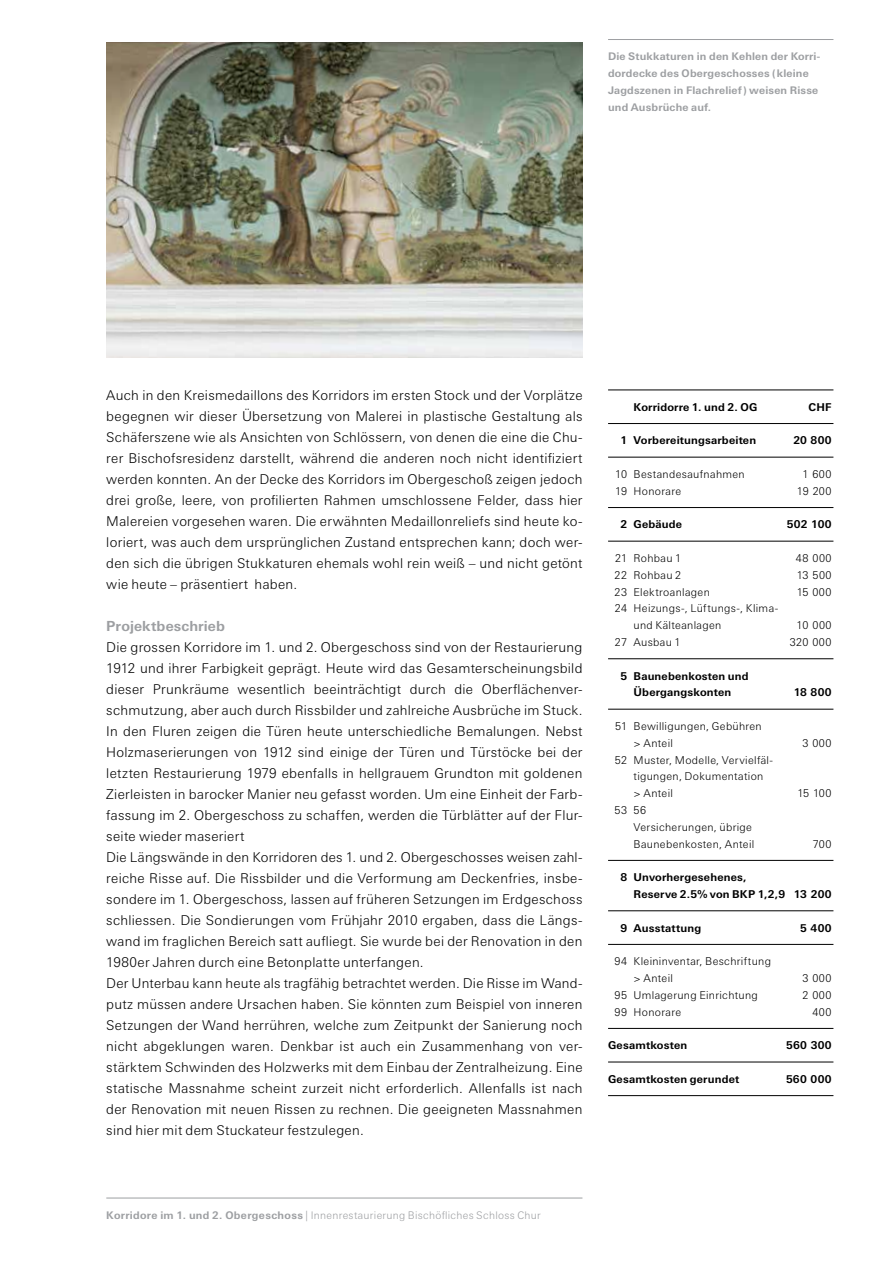
<style>
.page{position:relative;width:893px;height:1263px;background:#fff}
.page>*{position:absolute;margin:0;border:0;box-sizing:border-box;transform-origin:0 0}
.t1{font:700 13.95px "Linotype Univers Basic";letter-spacing:.005em;color:#9d9fa2}
.t2{font:300 13.5px/21px "Linotype Univers Basic";letter-spacing:.02em;color:#000;text-align:justify}
.t3{font:300 10.8px/16.8px "Linotype Univers Basic";letter-spacing:.03em;color:#000}
.t4{font:700 10.8px/16.8px "Linotype Univers Basic";letter-spacing:.015em;color:#000;text-align:center}
.t5{font:700 10.5px/16.8px "Linotype Univers Basic";letter-spacing:.02em;color:#9d9fa2}
.t6{font:300 10.5px "Linotype Univers Basic";letter-spacing:.03em;color:#9d9fa2}
.s1{font-weight:700}
</style>
<div class="page">
<hr style="left:106px;top:1198px;width:476px;height:1px;background:#9d9fa2">
<img style="left:106px;top:43px;width:477px;height:315px">
<hr style="left:608px;top:389px;width:225px;height:1px;background:#000">
<hr style="left:608px;top:423px;width:225px;height:1px;background:#000">
<hr style="left:608px;top:457px;width:225px;height:1px;background:#000">
<hr style="left:608px;top:507px;width:225px;height:1px;background:#000">
<hr style="left:608px;top:541px;width:225px;height:1px;background:#000">
<hr style="left:608px;top:658px;width:225px;height:1px;background:#000">
<hr style="left:608px;top:709px;width:225px;height:1px;background:#000">
<hr style="left:608px;top:860px;width:225px;height:1px;background:#000">
<hr style="left:608px;top:910px;width:225px;height:1px;background:#000">
<hr style="left:608px;top:944px;width:225px;height:1px;background:#000">
<hr style="left:608px;top:1028px;width:225px;height:1px;background:#000">
<hr style="left:608px;top:1061px;width:225px;height:1px;background:#000">
<hr style="left:608px;top:1095px;width:225px;height:1px;background:#000">
<hr style="left:608px;top:39px;width:225px;height:1px;background:#9d9fa2">
<p class="t5" style="left:608px;top:48px;width:214px">Die Stukkaturen in den Kehlen der Korri&shy;dordecke des Obergeschosses (kleine Jagdszenen in Flachrelief) weisen Risse und Ausbrüche auf.</p>
<p class="t2" style="left:106px;top:384px;width:478px">Auch in den Kreismedaillons des Korridors im ersten Stock und der Vorplätze begegnen wir dieser Übersetzung von Malerei in plastische Gestaltung als Schäferszene wie als Ansichten von Schlössern, von denen die eine die Chu&shy;rer Bischofsresidenz darstellt, während die anderen noch nicht identifiziert werden konnten. An der Decke des Korridors im Obergeschoß zeigen jedoch drei große, leere, von profilierten Rahmen umschlossene Felder, dass hier Malereien vorgesehen waren. Die erwähnten Medaillonreliefs sind heute ko&shy;loriert, was auch dem ursprünglichen Zustand entsprechen kann; doch wer&shy;den sich die übrigen Stukkaturen ehemals wohl rein weiß – und nicht getönt wie heute – präsentiert haben.</p>
<p class="t1" style="left:106px;top:617px;width:120px">Projektbeschrieb</p>
<p class="t2" style="left:106px;top:636px;width:478px;text-align:left">Die grossen Korridore im 1. und 2. Obergeschoss sind von der Restaurierung 1912 und ihrer Farbigkeit geprägt. Heute wird das Gesamterscheinungsbild dieser Prunkräume wesentlich beeinträchtigt durch die Oberflächenver&shy;schmutzung, aber auch durch Rissbilder und zahlreiche Ausbrüche im Stuck.<br>In den Fluren zeigen die Türen heute unterschiedliche Bemalungen. Nebst Holzmaserierungen von 1912 sind einige der Türen und Türstöcke bei der letzten Restaurierung 1979 ebenfalls in hellgrauem Grundton mit goldenen Zierleisten in barocker Manier neu gefasst worden. Um eine Einheit der Farb&shy;fassung im 2. Obergeschoss zu schaffen, werden die Türblätter auf der Flur&shy;seite wieder maseriert<br>Die Längswände in den Korridoren des 1. und 2. Obergeschosses weisen zahl&shy;reiche Risse auf. Die Rissbilder und die Verformung am Deckenfries, insbe&shy;sondere im 1. Obergeschoss, lassen auf früheren Setzungen im Erdgeschoss schliessen. Die Sondierungen vom Frühjahr 2010 ergaben, dass die Längs&shy;wand im fraglichen Bereich satt aufliegt. Sie wurde bei der Renovation in den 1980er Jahren durch eine Betonplatte unterfangen.<br>Der Unterbau kann heute als tragfähig betrachtet werden. Die Risse im Wand&shy;putz müssen andere Ursachen haben. Sie könnten zum Beispiel von inneren Setzungen der Wand herrühren, welche zum Zeitpunkt der Sanierung noch nicht abgeklungen waren. Denkbar ist auch ein Zusammenhang von ver&shy;stärktem Schwinden des Holzwerks mit dem Einbau der Zentralheizung. Eine statische Massnahme scheint zurzeit nicht erforderlich. Allenfalls ist nach der Renovation mit neuen Rissen zu rechnen. Die geeigneten Massnahmen sind hier mit dem Stuckateur festzulegen.</p>
<p class="t4" style="left:634px;top:398px;width:125px">Korridorre 1. und 2. OG</p>
<p class="t4" style="left:809px;top:398px;width:25px">CHF</p>
<p class="t4" style="left:620px;top:432px;width:137px">1 Vorbereitungsarbeiten</p>
<p class="t4" style="left:793px;top:432px;width:40px">20 800</p>
<p class="t3" style="left:615px;top:466px;width:131px">10 Bestandesaufnahmen</p>
<p class="t3" style="left:802px;top:466px;width:31px">1 600</p>
<p class="t3" style="left:615px;top:482px;width:67px">19 Honorare</p>
<p class="t3" style="left:797px;top:482px;width:36px">19 200</p>
<p class="t4" style="left:620px;top:516px;width:63px">2 Gebäude</p>
<p class="t4" style="left:787px;top:516px;width:46px">502 100</p>
<p class="t3" style="left:615px;top:550px;width:68px">21 Rohbau 1</p>
<p class="t3" style="left:796px;top:550px;width:37px">48 000</p>
<p class="t3" style="left:615px;top:566px;width:68px">22 Rohbau 2</p>
<p class="t3" style="left:797px;top:566px;width:36px">13 500</p>
<p class="t3" style="left:615px;top:583px;width:97px">23 Elektroanlagen</p>
<p class="t3" style="left:797px;top:583px;width:36px">15 000</p>
<p class="t3" style="left:634px;top:600px;width:145px;text-indent:-19px">24 Heizungs--, Lüftungs--, Klima&shy;und Kälteanlagen</p>
<p class="t3" style="left:797px;top:617px;width:37px">10 000</p>
<p class="t3" style="left:615px;top:634px;width:67px">27 Ausbau 1</p>
<p class="t3" style="left:790px;top:634px;width:43px">320 000</p>
<p class="t4" style="left:620px;top:667px;width:130px">5 Baunebenkosten und<br>Übergangskonten</p>
<p class="t4" style="left:794px;top:684px;width:39px">18 800</p>
<p class="t3" style="left:634px;top:718px;width:130px;text-indent:-18px">51 Bewilligungen, Gebühren &gt; Anteil</p>
<p class="t3" style="left:634px;top:751px;width:140px;text-indent:-19px">52 Muster, Modelle, Vervielfäl&shy;tigungen, Dokumentation &gt; Anteil</p>
<p class="t3" style="left:802px;top:734px;width:31px">3 000</p>
<p class="t3" style="left:797px;top:785px;width:36px">15 100</p>
<p class="t3" style="left:634px;top:802px;width:122px;text-indent:-19px">53 56<br>Versicherungen, übrige<br>Baunebenkosten, Anteil</p>
<p class="t3" style="left:813px;top:835px;width:20px">700</p>
<p class="t4" style="left:634px;top:869px;width:199px;text-align:left;text-indent:-13px">8 Unvorhergesehenes,<br>Reserve 2.5% von BKP 1,2,9 13 200</p>
<p class="t4" style="left:620px;top:919px;width:82px">9 Ausstattung</p>
<p class="t4" style="left:800px;top:919px;width:33px">5 400</p>
<p class="t3" style="left:634px;top:953px;width:139px;text-indent:-19px">94 Kleininventar, Beschriftung &gt; Anteil</p>
<p class="t3" style="left:802px;top:970px;width:31px">3 000</p>
<p class="t3" style="left:615px;top:986px;width:145px">95 Umlagerung Einrichtung</p>
<p class="t3" style="left:802px;top:986px;width:31px">2 000</p>
<p class="t3" style="left:614px;top:1003px;width:68px">99 Honorare</p>
<p class="t3" style="left:812px;top:1003px;width:21px">400</p>
<p class="t4" style="left:608px;top:1037px;width:81px">Gesamtkosten</p>
<p class="t4" style="left:786px;top:1037px;width:47px">560 300</p>
<p class="t4" style="left:608px;top:1070px;width:133px">Gesamtkosten gerundet</p>
<p class="t4" style="left:786px;top:1070px;width:47px">560 000</p>
<p class="t6" style="left:106px;top:1209px;width:436px"><span class="s1">Korridore im 1. und 2. Obergeschoss</span> | Innenrestaurierung Bischöfliches Schloss Chur</p>
</div>
